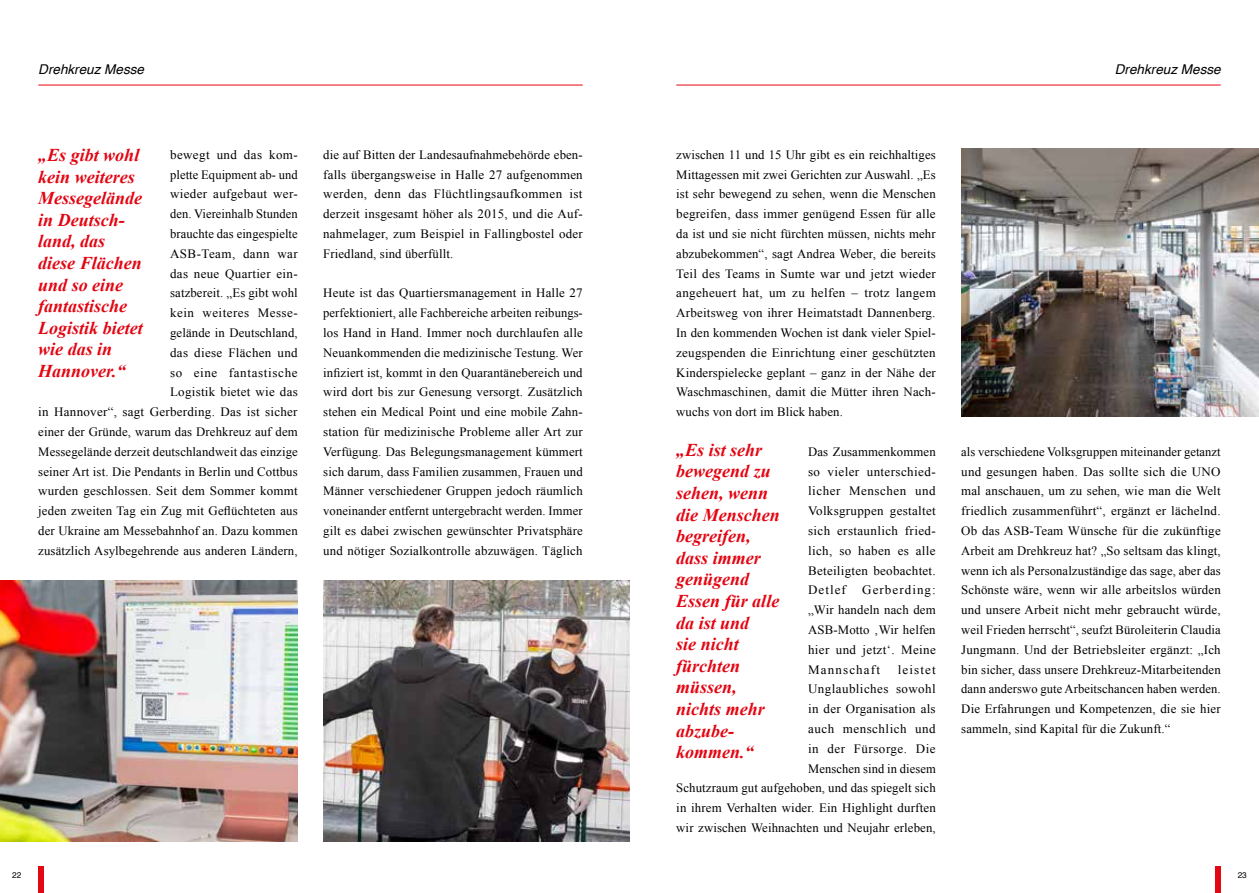
<style>
.page{position:relative;width:1259px;height:893px;background:#fff}
.page>*{position:absolute;margin:0;border:0;box-sizing:border-box;transform-origin:0 0}
.t1{font:italic 700 18px/21.6px "Times New Roman";color:#e30512}
.t2{font:italic 13.5px "Helvetica";color:#000}
.t3{font:12.75px/19.8px "Times New Roman";letter-spacing:.01em;color:#000;text-align:justify}
.t4{font:8.25px "Helvetica";color:#000}
</style>
<div class="page">
<img style="left:0;top:580px;width:298px;height:261px">
<img style="left:323px;top:580px;width:306px;height:261px">
<img style="left:961px;top:149px;width:298px;height:267px">
<hr style="left:676px;top:85px;width:544px;height:1px;background:#e30613">
<hr style="left:38px;top:85px;width:545px;height:1px;background:#e30613">
<div style="left:1214px;top:866px;width:6px;height:27px;background:#e30613"></div>
<div style="left:38px;top:866px;width:6px;height:27px;background:#e30613"></div>
<p class="t2" style="left:38px;top:59px;width:107px">Drehkreuz Messe</p>
<p class="t2" style="left:1115px;top:59px;width:107px">Drehkreuz Messe</p>
<h1 class="t1" style="left:38px;top:144px;width:106px">„Es gibt wohl kein weiteres<br>Messegelände in Deutsch&shy;land, das diese Flächen und so eine fantastische<br>Logistik bietet wie das in<br>Hannover.“</h1>
<p class="t3" style="left:38px;top:144px;width:261px;text-align:right">bewegt und das kom-<br>plette Equipment ab- und<br>wieder aufgebaut wer-<br>den. Viereinhalb Stunden<br>brauchte das eingespielte<br>ASB-Team, dann war<br>das neue Quartier ein-<br>satzbereit. „Es gibt wohl<br>kein weiteres Messe-<br>gelände in Deutschland,<br>das diese Flächen und<br>so eine fantastische<br>Logistik bietet wie das<br>in Hannover“, sagt Gerberding. Das ist sicher einer der Gründe, warum das Drehkreuz auf dem<br>Messegelände derzeit deutschlandweit das einzige seiner Art ist. Die Pendants in Berlin und Cottbus wurden geschlossen. Seit dem Sommer kommt jeden zweiten Tag ein Zug mit Geflüchteten aus der Ukraine am Messebahnhof an. Dazu kommen zusätzlich Asylbegehrende aus anderen Ländern,</p>
<p class="t3" style="left:323px;top:144px;width:261px">die auf Bitten der Landesaufnahmebehörde eben&shy;falls übergangsweise in Halle 27 aufgenommen werden, denn das Flüchtlingsaufkommen ist derzeit insgesamt höher als 2015, und die Auf&shy;nahmelager, zum Beispiel in Fallingbostel oder Friedland, sind überfüllt.</p>
<p class="t3" style="left:323px;top:283px;width:261px">Heute ist das Quartiersmanagement in Halle 27 perfektioniert, alle Fachbereiche arbeiten reibungs&shy;los Hand in Hand. Immer noch durchlaufen alle Neuankommenden die medizinische Testung. Wer infiziert ist, kommt in den Quarantänebereich und wird dort bis zur Genesung versorgt. Zusätzlich stehen ein Medical Point und eine mobile Zahn&shy;station für medizinische Probleme aller Art zur Verfügung. Das Belegungsmanagement kümmert sich darum, dass Familien zusammen, Frauen und Männer verschiedener Gruppen jedoch räumlich voneinander entfernt untergebracht werden. Immer gilt es dabei zwischen gewünschter Privatsphäre und nötiger Sozialkontrolle abzuwägen. Täglich</p>
<p class="t3" style="left:676px;top:144px;width:261px">zwischen 11 und 15 Uhr gibt es ein reichhaltiges Mittagessen mit zwei Gerichten zur Auswahl. „Es ist sehr bewegend zu sehen, wenn die Menschen begreifen, dass immer genügend Essen für alle da ist und sie nicht fürchten müssen, nichts mehr abzubekommen“, sagt Andrea Weber, die bereits Teil des Teams in Sumte war und jetzt wieder angeheuert hat, um zu helfen – trotz langem Arbeitsweg von ihrer Heimatstadt Dannenberg.<br>In den kommenden Wochen ist dank vieler Spiel&shy;zeugspenden die Einrichtung einer geschützten Kinderspielecke geplant – ganz in der Nähe der Waschmaschinen, damit die Mütter ihren Nach&shy;wuchs von dort im Blick haben.</p>
<p class="t3" style="left:808px;top:441px;width:129px">Das Zusammenkommen so vieler unterschied&shy;licher Menschen und Volksgruppen gestaltet sich erstaunlich fried&shy;lich, so haben es alle Beteiligten beobachtet.<br>Detlef</p>
<h1 class="t1" style="left:676px;top:438px;width:105px">„Es ist sehr bewegend zu sehen, wenn die Menschen begreifen, dass immer genügend<br>Essen für alle da ist und<br>sie nicht fürchten müssen, nichts mehr abzube&shy;kommen.“</h1>
<p class="t3" style="left:808px;top:580px;width:129px;text-indent:54px">Gerberding: „Wir handeln nach dem ASB-Motto ‚Wir helfen hier und jetzt‘. Meine Mannschaft</p>
<p class="t3" style="left:676px;top:659px;width:261px;text-align:right">leistet<br>Unglaubliches sowohl<br>in der Organisation als<br>auch menschlich und<br>in der Fürsorge. Die<br>Menschen sind in diesem<br>Schutzraum gut aufgehoben, und das spiegelt sich in ihrem Verhalten wider. Ein Highlight durften wir zwischen Weihnachten und Neujahr erleben,</p>
<p class="t3" style="left:961px;top:441px;width:261px">als verschiedene Volksgruppen miteinander getanzt und gesungen haben. Das sollte sich die UNO mal anschauen, um zu sehen, wie man die Welt friedlich zusammenführt“, ergänzt er lächelnd.<br>Ob das ASB-Team Wünsche für die zukünftige Arbeit am Drehkreuz hat? „So seltsam das klingt, wenn ich als Personalzuständige das sage, aber das Schönste wäre, wenn wir alle arbeitslos würden und unsere Arbeit nicht mehr gebraucht würde, weil Frieden herrscht“, seufzt Büroleiterin Claudia Jungmann. Und der Betriebsleiter ergänzt: „Ich bin sicher, dass unsere Drehkreuz-Mitarbeitenden dann anderswo gute Arbeitschancen haben werden.<br>Die Erfahrungen und Kompetenzen, die sie hier sammeln, sind Kapital für die Zukunft.“</p>
<p class="t4" style="left:12px;top:869px;width:11px">22</p>
<p class="t4" style="left:1237px;top:869px;width:11px">23</p>
</div>
